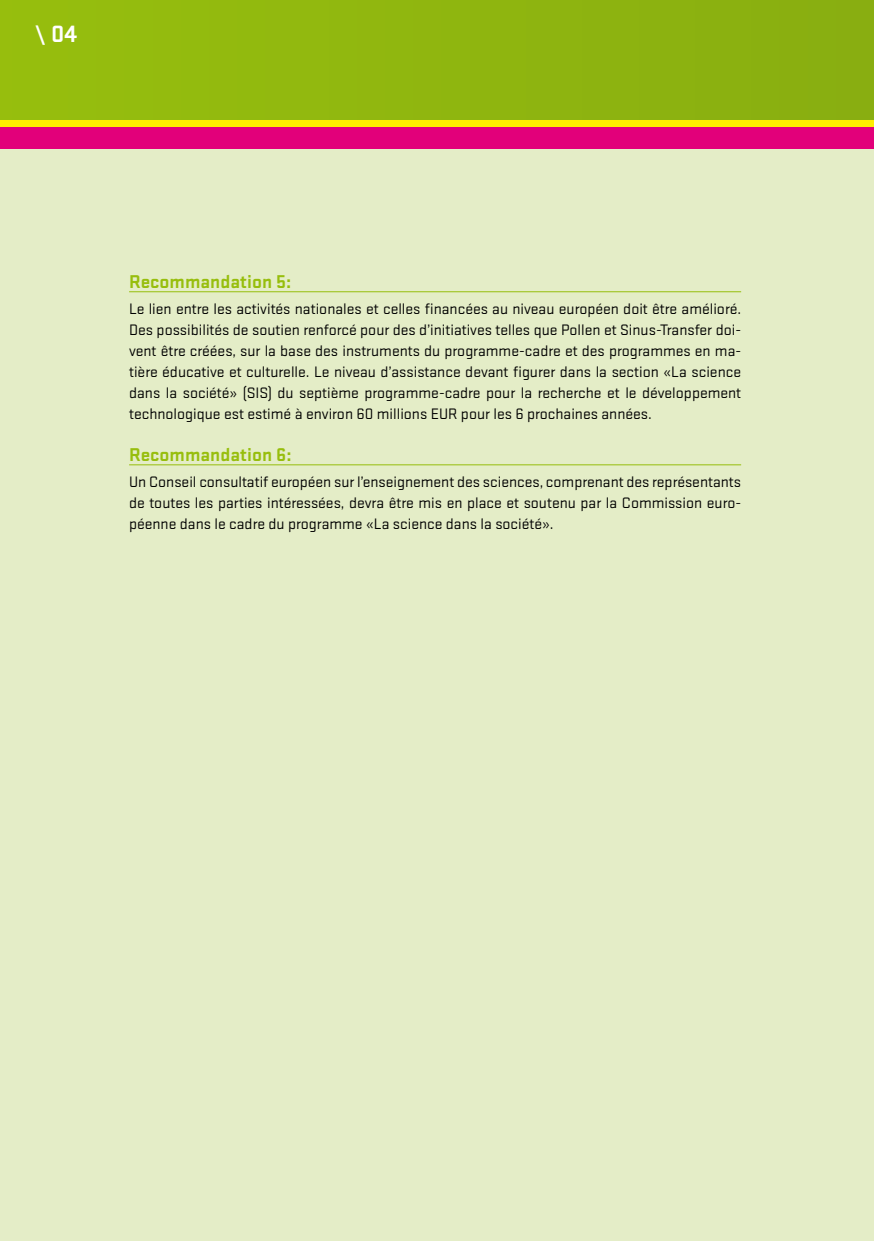
<style>
.page{position:relative;width:874px;height:1241px;background:#fff}
.page>*{position:absolute;margin:0;border:0;box-sizing:border-box;transform-origin:0 0}
.t1{font:700 24.5px "Stratum No 1";color:#fff}
.t2{font:700 19.25px "Stratum No 1";color:#97be0d}
.t3{font:15.75px/21px "Stratum No 1";color:#000;text-align:justify}
</style>
<div class="page">
<div style="left:0;top:0;width:873px;height:1240px;background:#e4edc7"></div>
<div style="left:0;top:0;width:873px;height:149px;background:#90b60f"></div>
<div style="left:0;top:126px;width:873px;height:23px;background:#e2007a"></div>
<div style="left:0;top:121px;width:873px;height:6px;background:#ffec00"></div>
<hr style="left:129px;top:291px;width:611px;height:1px;background:#97be0d">
<hr style="left:129px;top:464px;width:611px;height:1px;background:#97be0d">
<h1 class="t1" style="left:35px;top:20px;width:31px">\ 0</h1>
<p class="t2" style="left:129px;top:270px;width:164px">Recommandation 5:</p>
<p class="t3" style="left:129px;top:298px;width:613px">Le lien entre les activités nationales et celles financées au niveau européen doit être amélioré.<br>Des possibilités de soutien renforcé pour des d’initiatives telles que Pollen et Sinus-Transfer doi&shy;vent être créées, sur la base des instruments du programme-cadre et des programmes en ma&shy;tière éducative et culturelle. Le niveau d’assistance devant figurer dans la section «La science dans la société» (SIS) du septième programme-cadre pour la recherche et le développement technologique est estimé à environ 60 millions EUR pour les 6 prochaines années.</p>
<p class="t2" style="left:129px;top:443px;width:164px">Recommandation 6:</p>
<p class="t3" style="left:129px;top:471px;width:613px">Un Conseil consultatif européen sur l’enseignement des sciences, comprenant des représentants de toutes les parties intéressées, devra être mis en place et soutenu par la Commission euro&shy;péenne dans le cadre du programme «La science dans la société».</p>
</div>
